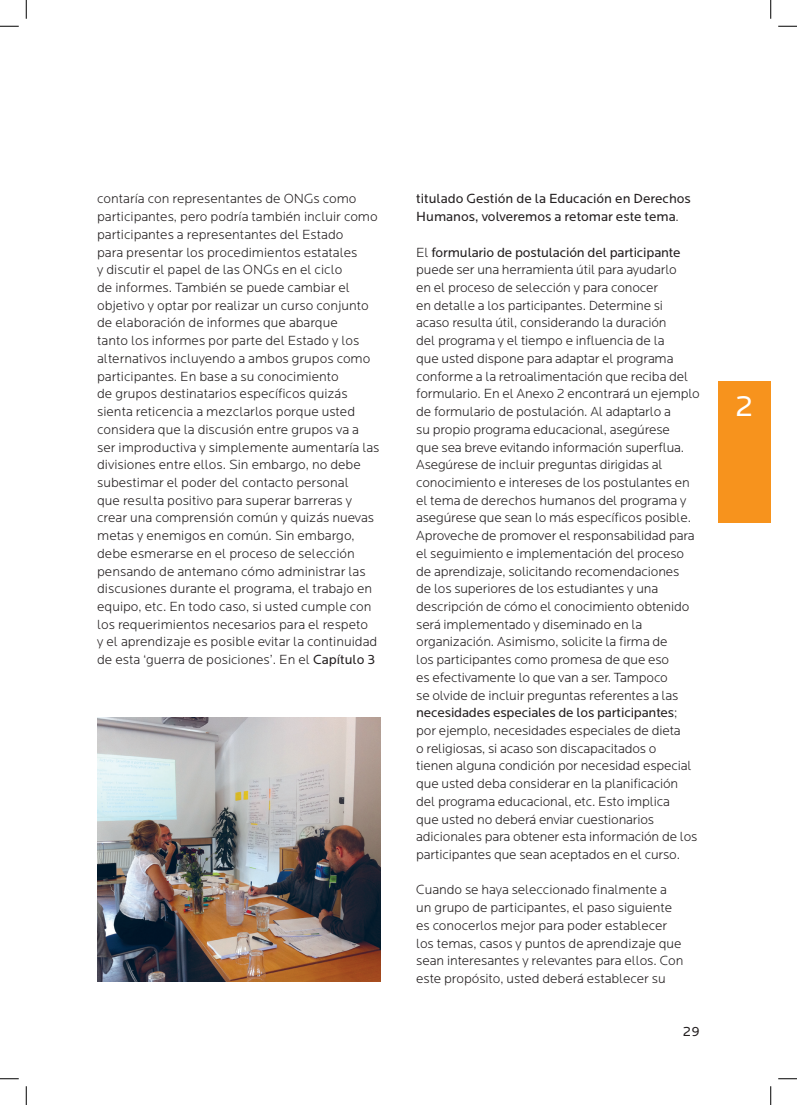
<style>
.page{position:relative;width:797px;height:1105px;background:#fff}
.page>*{position:absolute;margin:0;border:0;box-sizing:border-box;transform-origin:0 0}
.t1{font:30px "Locator";color:#fff}
.Brød{font:300 13.75px/17.8px "Locator";letter-spacing:-.01em;color:#231f20}
.Brød-2{font:13.75px/17.8px "Locator";color:#231f20}
.s1{font-weight:400}
.s2{font-weight:300}
</style>
<div class="page">
<div style="left:717px;top:381px;width:53px;height:141px;background:#f7931d"></div>
<img style="left:97px;top:717px;width:284px;height:265px">
<svg style="left:0;top:25px;width:19px;height:2px"></svg>
<svg style="left:778px;top:25px;width:19px;height:2px"></svg>
<svg style="left:0;top:1078px;width:19px;height:1px"></svg>
<svg style="left:778px;top:1078px;width:19px;height:1px"></svg>
<svg style="left:25px;top:0;width:2px;height:19px"></svg>
<svg style="left:25px;top:1086px;width:2px;height:19px"></svg>
<svg style="left:770px;top:0;width:1px;height:19px"></svg>
<svg style="left:770px;top:1086px;width:1px;height:19px"></svg>
<p class="Brød" style="left:97px;top:190px;width:284px">contaría con representantes de ONGs como participantes, pero podría también incluir como participantes a representantes del Estado<br>para presentar los procedimientos estatales<br>y discutir el papel de las ONGs en el ciclo<br>de informes. También se puede cambiar el objetivo y optar por realizar un curso conjunto de elaboración de informes que abarque<br>tanto los informes por parte del Estado y los alternativos incluyendo a ambos grupos como participantes. En base a su conocimiento<br>de grupos destinatarios específicos quizás sienta reticencia a mezclarlos porque usted considera que la discusión entre grupos va a ser improductiva y simplemente aumentaría las divisiones entre ellos. Sin embargo, no debe subestimar el poder del contacto personal<br>que resulta positivo para superar barreras y crear una comprensión común y quizás nuevas metas y enemigos en común. Sin embargo, debe esmerarse en el proceso de selección pensando de antemano cómo administrar las discusiones durante el programa, el trabajo en equipo, etc. En todo caso, si usted cumple con los requerimientos necesarios para el respeto<br>y el aprendizaje es posible evitar la continuidad de esta ‘guerra de posiciones’. En el <span class="s1">Capítulo 3</span></p>
<p class="Brød-2" style="left:416px;top:190px;width:276px">titulado Gestión de la Educación en Derechos<br>Humanos, volveremos a retomar este tema<span class="s2">.</span></p>
<p class="Brød" style="left:416px;top:244px;width:285px">El <span class="s1">formulario de postulación del participante </span>puede ser una herramienta útil para ayudarlo<br>en el proceso de selección y para conocer<br>en detalle a los participantes. Determine si acaso resulta útil, considerando la duración<br>del programa y el tiempo e influencia de la<br>que usted dispone para adaptar el programa conforme a la retroalimentación que reciba del formulario. En el Anexo 2 encontrará un ejemplo de formulario de postulación. Al adaptarlo a<br>su propio programa educacional, asegúrese<br>que sea breve evitando información superflua.<br>Asegúrese de incluir preguntas dirigidas al conocimiento e intereses de los postulantes en el tema de derechos humanos del programa y asegúrese que sean lo más específicos posible.<br>Aproveche de promover el responsabilidad para el seguimiento e implementación del proceso de aprendizaje, solicitando recomendaciones<br>de los superiores de los estudiantes y una descripción de cómo el conocimiento obtenido será implementado y diseminado en la organización. Asimismo, solicite la firma de<br>los participantes como promesa de que eso<br>es efectivamente lo que van a ser. Tampoco<br>se olvide de incluir preguntas referentes a las <span class="s1">necesidades especiales de los participantes</span>; por ejemplo, necesidades especiales de dieta<br>o religiosas, si acaso son discapacitados o<br>tienen alguna condición por necesidad especial que usted deba considerar en la planificación del programa educacional, etc. Esto implica<br>que usted no deberá enviar cuestionarios adicionales para obtener esta información de los participantes que sean aceptados en el curso.</p>
<p class="Brød" style="left:416px;top:881px;width:269px">Cuando se haya seleccionado finalmente a un grupo de participantes, el paso siguiente es conocerlos mejor para poder establecer los temas, casos y puntos de aprendizaje que sean interesantes y relevantes para ellos. Con este propósito, usted deberá establecer su</p>
<p class="Brød-2" style="left:683px;top:1023px;width:18px">29</p>
<h1 class="t1" style="left:735px;top:390px;width:19px">2</h1>
</div>
